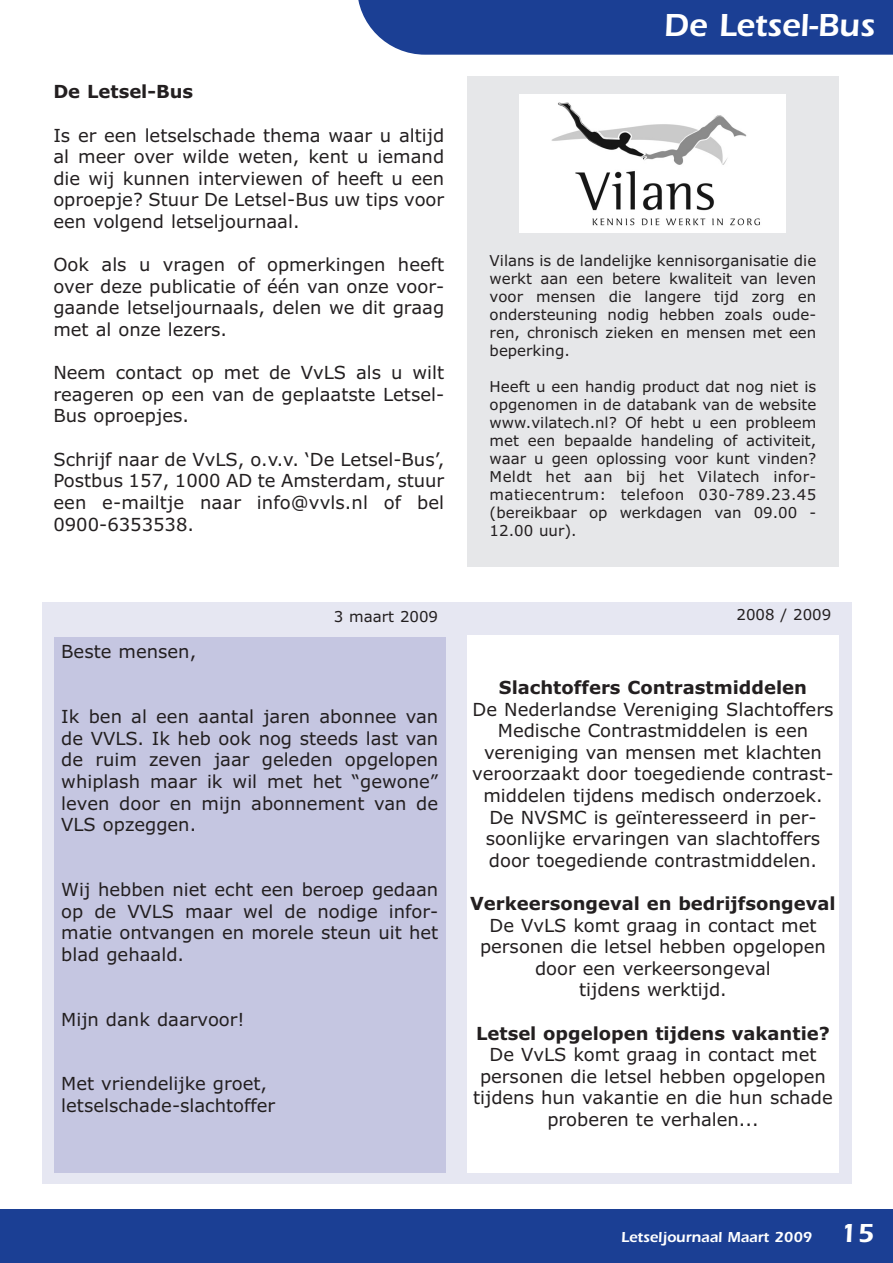
<style>
.page{position:relative;width:893px;height:1263px;background:#fff}
.page>*{position:absolute;margin:0;border:0;box-sizing:border-box;transform-origin:0 0}
.t1{font:600 33px "Itc Eras";color:#fff}
.t2{font:18px/21.6px "Verdana";color:#231f20;text-align:justify}
.t3{font:700 18px "Verdana";color:#231f20}
.t4{font:15px/18px "Verdana";color:#231f20;text-align:justify}
.t5{font:600 15px "Itc Eras";color:#fff}
.s1{font-size:27px}
</style>
<div class="page">
<div style="left:358px;top:0;width:535px;height:55px;background:#1b3f94"></div>
<div style="left:0;top:1210px;width:893px;height:53px;background:#1b3f94"></div>
<div style="left:467px;top:76px;width:372px;height:490px;background:#e6e7e9"></div>
<div style="left:42px;top:603px;width:809px;height:581px;background:#e6e7f2"></div>
<div style="left:54px;top:637px;width:392px;height:536px;background:#c5c6e1"></div>
<div style="left:467px;top:635px;width:372px;height:538px;background:#fff"></div>
<img style="left:519px;top:95px;width:266px;height:138px">
<p class="t3" style="left:53px;top:85px;width:141px">De Letsel-Bus</p>
<p class="t2" style="left:53px;top:126px;width:392px">Is er een letselschade thema waar u altijd al meer over wilde weten, kent u iemand die wij kunnen interviewen of heeft u een oproepje? Stuur De Letsel-Bus uw tips voor een volgend letseljournaal.</p>
<p class="t2" style="left:53px;top:255px;width:392px">Ook als u vragen of opmerkingen heeft over deze publicatie of één van onze voor&shy;gaande letseljournaals, delen we dit graag met al onze lezers.</p>
<p class="t2" style="left:53px;top:363px;width:392px">Neem contact op met de VvLS als u wilt reageren op een van de geplaatste Letsel-Bus oproepjes.</p>
<p class="t2" style="left:53px;top:450px;width:392px">Schrijf naar de VvLS, o.v.v. ‘De Letsel-Bus’, Postbus 157, 1000 AD te Amsterdam, stuur een e-mailtje naar info@vvls.nl of bel 0900-6353538.</p>
<h1 class="t1" style="left:664px;top:12px;width:212px">De Letsel-Bus</h1>
<p class="t4" style="left:490px;top:253px;width:328px">Vilans is de landelijke kennisorganisatie die werkt aan een betere kwaliteit van leven voor mensen die langere tijd zorg en ondersteuning nodig hebben zoals oude&shy;ren, chronisch zieken en mensen met een beperking.</p>
<p class="t4" style="left:490px;top:379px;width:328px">Heeft u een handig product dat nog niet is opgenomen in de databank van de website www.vilatech.nl? Of hebt u een probleem met een bepaalde handeling of activiteit, waar u geen oplossing voor kunt vinden?<br>Meldt het aan bij het Vilatech infor&shy;matiecentrum: telefoon 030-789.23.45 (bereikbaar op werkdagen van 09.00 - 12.00 uur).</p>
<p class="t2" style="left:61px;top:643px;width:136px">Beste mensen,</p>
<p class="t4" style="left:334px;top:609px;width:106px">3 maart 2009</p>
<p class="t4" style="left:737px;top:607px;width:96px">2008 / 2009</p>
<p class="t2" style="left:61px;top:707px;width:378px">Ik ben al een aantal jaren abonnee van de VVLS. Ik heb ook nog steeds last van de ruim zeven jaar geleden opgelopen whiplash maar ik wil met het “gewone” leven door en mijn abonnement van de VLS opzeggen.</p>
<p class="t2" style="left:61px;top:880px;width:378px">Wij hebben niet echt een beroep gedaan op de VVLS maar wel de nodige infor&shy;matie ontvangen en morele steun uit het blad gehaald.</p>
<p class="t2" style="left:61px;top:1010px;width:185px">Mijn dank daarvoor!</p>
<p class="t2" style="left:61px;top:1075px;width:215px">Met vriendelijke groet, letselschade-slachtoffer</p>
<p class="t3" style="left:499px;top:680px;width:309px">Slachtoffers Contrastmiddelen</p>
<p class="t2" style="left:472px;top:700px;width:363px;text-align:center">De Nederlandse Vereniging Slachtoffers Medische Contrastmiddelen is een vereniging van mensen met klachten veroorzaakt door toegediende contrast&shy;middelen tijdens medisch onderzoek.<br>De NVSMC is geïnteresseerd in per&shy;soonlijke ervaringen van slachtoffers door toegediende contrastmiddelen.</p>
<p class="t3" style="left:470px;top:896px;width:367px">Verkeersongeval en bedrijfsongeval</p>
<p class="t2" style="left:480px;top:916px;width:347px;text-align:center">De VvLS komt graag in contact met personen die letsel hebben opgelopen door een verkeersongeval<br>tijdens werktijd.</p>
<p class="t3" style="left:476px;top:1026px;width:355px">Letsel opgelopen tijdens vakantie?</p>
<p class="t2" style="left:473px;top:1045px;width:361px;text-align:center">De VvLS komt graag in contact met personen die letsel hebben opgelopen tijdens hun vakantie en die hun schade proberen te verhalen...</p>
<p class="t5" style="left:621px;top:1232px;width:255px">Letseljournaal Maart 2009 <span class="s1">15</span></p>
</div>
